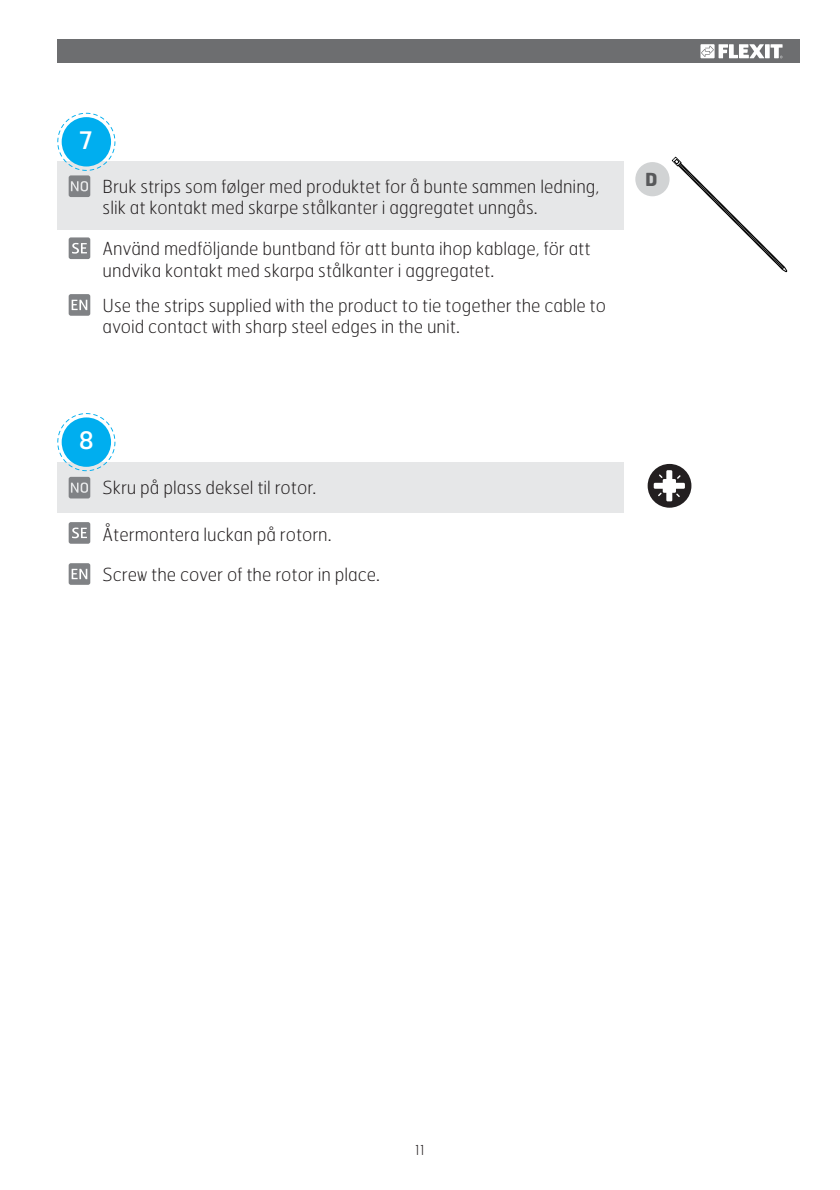
<style>
.page{position:relative;width:840px;height:1190px;background:#fff}
.page>*{position:absolute;margin:0;border:0;box-sizing:border-box;transform-origin:0 0}
.t1{font:24.2px "Hermes";color:#fff}
.t2{font:100 18px/21.6px "Hermes";color:#231f20}
.t3{font:700 18px "Hermes";color:#58595b}
.t4{font:100 13.8px "Hermes";color:#231f20}
</style>
<div class="page">
<div style="left:57px;top:39px;width:743px;height:24px;background:#6d6e70"></div>
<div style="left:765px;top:44px;width:5px;height:14px;background:#fff"></div>
<svg style="left:770px;top:44px;width:13px;height:14px"></svg>
<svg style="left:700px;top:44px;width:64px;height:14px"></svg>
<div style="left:57px;top:161px;width:567px;height:68px;background:#e6e7e8"></div>
<div style="left:57px;top:463px;width:567px;height:50px;background:#e6e7e8"></div>
<svg style="left:69px;top:522px;width:21px;height:22px"></svg>
<svg style="left:69px;top:477px;width:21px;height:21px"></svg>
<svg style="left:69px;top:563px;width:21px;height:22px"></svg>
<div style="left:635px;top:162px;width:35px;height:34px;background:#d1d3d4;border-radius:50%"></div>
<svg style="left:672px;top:157px;width:115px;height:115px"></svg>
<div style="left:648px;top:464px;width:43px;height:44px;background:#231f20;border-radius:50%"></div>
<svg style="left:654px;top:470px;width:31px;height:31px"></svg>
<svg style="left:57px;top:413px;width:58px;height:58px"></svg>
<svg style="left:69px;top:237px;width:21px;height:22px"></svg>
<svg style="left:57px;top:113px;width:58px;height:84px"></svg>
<svg style="left:69px;top:294px;width:21px;height:22px"></svg>
<h1 class="t1" style="left:79px;top:131px;width:15px">7</h1>
<p class="t2" style="left:103px;top:177px;width:498px">Bruk strips som følger med produktet for å bunte sammen ledning, slik at kontakt med skarpe stålkanter i aggregatet unngås.</p>
<p class="t2" style="left:103px;top:239px;width:489px">Använd medföljande buntband för att bunta ihop kablage, för att undvika kontakt med skarpa stålkanter i aggregatet.</p>
<p class="t2" style="left:103px;top:296px;width:505px">Use the strips supplied with the product to tie together the cable to avoid contact with sharp steel edges in the unit.</p>
<h1 class="t1" style="left:79px;top:431px;width:17px">8</h1>
<p class="t2" style="left:103px;top:479px;width:215px">Skru på plass deksel til rotor.</p>
<p class="t2" style="left:103px;top:526px;width:230px">Återmontera luckan på rotorn.</p>
<p class="t2" style="left:103px;top:565px;width:279px">Screw the cover of the rotor in place.</p>
<p class="t3" style="left:645px;top:172px;width:14px">D</p>
<p class="t4" style="left:415px;top:1145px;width:11px">11</p>
</div>
